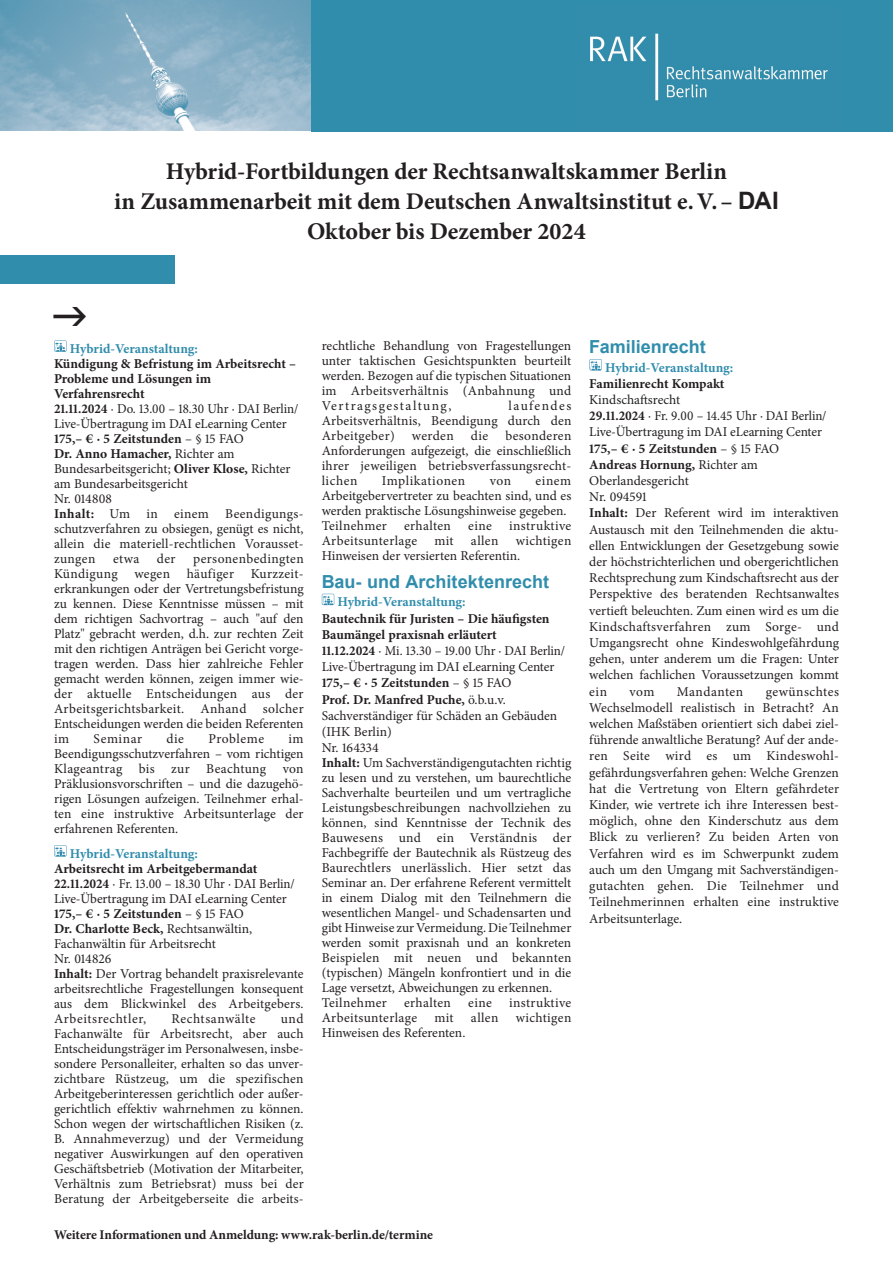
<style>
.page{position:relative;width:893px;height:1263px;background:#fff}
.page>*{position:absolute;margin:0;border:0;box-sizing:border-box;transform-origin:0 0}
.t1{font:700 24px "Minion Pro";letter-spacing:-.005em;color:#231f20}
.Titel_9_5{font:700 18px "Arial";color:#308dac}
.Datum_Ort_9_5{font:13.5px/15px "Minion Pro";letter-spacing:.005em;color:#231f20;text-align:justify}
.Datum_Ort_9_5-2{font:13.5px/15px "Minion Pro";letter-spacing:.005em;color:#231f20;scale:.96 1}
.Datum_Ort_9_5-3{font:700 13.5px/15px "Minion Pro";color:#231f20}
.Titel_9_5-2{font:700 13.5px/16.2px "Minion Pro";color:#231f20}
.Datum_Ort_9_5-4{font:13.5px "Minion Pro";letter-spacing:.025em;color:#231f20}
.Titel_9_5-3{font:700 13.5px/16.2px "Minion Pro";letter-spacing:-.005em;color:#308dac}
.Datum_Ort_9_5-5{font:13.5px "Minion Pro";letter-spacing:.03em;color:#231f20}
.Datum_Ort_9_5-6{font:13.5px "Minion Pro";letter-spacing:.04em;color:#231f20}
.Datum_Ort_9_5-7{font:13.5px "Minion Pro";letter-spacing:.035em;color:#231f20}
.t2{font:700 13.35px "Minion Pro";letter-spacing:-.01em;color:#231f20}
.s1{font-family:"Arial"}
.s2{color:#308dac}
.s3{font-weight:700}
.s4{color:#231f20}
.s5{font-weight:400;color:#231f20}
</style>
<div class="page">
<div style="left:0;top:255px;width:174px;height:28px;background:#308dac"></div>
<img style="left:0;top:0;width:312px;height:131px">
<div style="left:312px;top:0;width:581px;height:131px;background:#308dac"></div>
<img style="left:590px;top:33px;width:238px;height:68px">
<svg style="left:54px;top:340px;width:13px;height:12px"></svg>
<svg style="left:54px;top:845px;width:13px;height:11px"></svg>
<svg style="left:322px;top:594px;width:12px;height:11px"></svg>
<svg style="left:589px;top:359px;width:13px;height:11px"></svg>
<p class="t1" style="left:166px;top:154px;width:563px">Hybrid-Fortbildungen der Rechtsanwaltskammer Berlin</p>
<p class="t1" style="left:114px;top:184px;width:666px">in Zusammenarbeit mit dem Deutschen Anwaltsinstitut e.V.– <span class="s1">DAI</span></p>
<p class="t1" style="left:307px;top:214px;width:280px">Oktober bis Dezember 2024</p>
<p class="Datum_Ort_9_5-3" style="left:54px;top:341px;width:244px;text-indent:16px"><span class="s2">Hybrid-Veranstaltung:<br></span>Kündigung &amp; Befristung im Arbeitsrecht –<br>Probleme und Lösungen im<br>Verfahrensrecht</p>
<p class="Datum_Ort_9_5-2" style="left:54px;top:401px;width:256px"><span class="s3">21.11.2024</span> · Do. 13.00 – 18.30 Uhr · DAI Berlin/ Live-Übertragung im DAI eLearning Center <span class="s3">175,– € · 5 Zeitstunden</span> – § 15 FAO<br><span class="s3">Dr. Anno Hamacher,</span> Richter am Bundesarbeitsgericht; <span class="s3">Oliver Klose,</span> Richter am Bundesarbeitsgericht<br>Nr. 014808</p>
<p class="Datum_Ort_9_5" style="left:54px;top:506px;width:251px"><span class="s3">Inhalt:</span> Um in einem Beendigungs&shy;schutzverfahren zu obsiegen, genügt es nicht, allein die materiell-rechtlichen Vorausset&shy;zungen</p>
<p class="Datum_Ort_9_5" style="left:54px;top:551px;width:251px;text-indent:139px">personenbedingten Kündigung wegen häufiger Kurzzeit&shy;erkrankungen oder der Vertretungsbefristung zu kennen. Diese Kenntnisse müssen – mit dem richtigen Sachvortrag – auch "auf den Platz" gebracht werden, d.h. zur rechten Zeit mit den richtigen Anträgen bei Gericht vorge&shy;tragen werden. Dass hier zahlreiche Fehler gemacht werden können, zeigen immer wie&shy;der aktuelle Entscheidungen aus der Arbeitsgerichtsbarkeit. Anhand solcher Entscheidungen werden die beiden Referenten im</p>
<p class="Datum_Ort_9_5" style="left:113px;top:551px;width:28px">etwa</p>
<p class="Datum_Ort_9_5" style="left:157px;top:551px;width:20px">der</p>
<p class="Datum_Ort_9_5-6" style="left:94px;top:730px;width:50px">Seminar</p>
<p class="Datum_Ort_9_5" style="left:166px;top:731px;width:19px">die</p>
<p class="Datum_Ort_9_5-7" style="left:208px;top:730px;width:57px">Probleme</p>
<p class="Datum_Ort_9_5" style="left:54px;top:731px;width:251px;text-indent:234px">im Beendigungsschutzverfahren – vom richtigen Klageantrag bis zur Beachtung von Präklusionsvorschriften – und die dazugehö&shy;rigen Lösungen aufzeigen. Teilnehmer erhal&shy;ten eine instruktive Arbeitsunterlage der erfahrenen Referenten.</p>
<p class="Datum_Ort_9_5-3" style="left:54px;top:846px;width:205px;text-indent:16px"><span class="s2">Hybrid-Veranstaltung:<br></span>Arbeitsrecht im Arbeitgebermandat</p>
<p class="Datum_Ort_9_5-2" style="left:54px;top:876px;width:252px"><span class="s3">22.11.2024</span> · Fr. 13.00 – 18.30 Uhr · DAI Berlin/ Live-Übertragung im DAI eLearning Center <span class="s3">175,– € · 5 Zeitstunden</span> – § 15 FAO<br><span class="s3">Dr. Charlotte Beck,</span> Rechtsanwältin, Fachanwältin für Arbeitsrecht<br>Nr. 014826</p>
<p class="Datum_Ort_9_5" style="left:54px;top:966px;width:251px"><span class="s3">Inhalt:</span> Der Vortrag behandelt praxisrelevante arbeitsrechtliche Fragestellungen konsequent aus dem Blickwinkel des Arbeitgebers.<br>Arbeitsrechtler,</p>
<p class="Datum_Ort_9_5" style="left:54px;top:1011px;width:251px;text-indent:227px">und Fachanwälte für Arbeitsrecht, aber auch Entscheidungsträger im Personalwesen, insbe&shy;sondere Personalleiter, erhalten so das unver&shy;zichtbare Rüstzeug, um die spezifischen Arbeitgeberinteressen gerichtlich oder außer&shy;gerichtlich effektiv wahrnehmen zu können.<br>Schon wegen der wirtschaftlichen Risiken (z.<br>B. Annahmeverzug) und der Vermeidung negativer Auswirkungen auf den operativen Geschäftsbetrieb (Motivation der Mitarbeiter, Verhältnis zum Betriebsrat) muss bei der Beratung der Arbeitgeberseite die arbeits-</p>
<p class="Datum_Ort_9_5-6" style="left:171px;top:1009px;width:86px">Rechtsanwälte</p>
<p class="Datum_Ort_9_5" style="left:322px;top:338px;width:251px">rechtliche Behandlung von Fragestellungen unter taktischen Gesichtspunkten beurteilt werden. Bezogen auf die typischen Situationen im Arbeitsverhältnis (Anbahnung und Vertragsgestaltung,</p>
<p class="Datum_Ort_9_5" style="left:322px;top:398px;width:251px;text-indent:187px">laufendes Arbeitsverhältnis, Beendigung durch den Arbeitgeber)</p>
<p class="Datum_Ort_9_5" style="left:322px;top:428px;width:251px;text-indent:184px">besonderen Anforderungen aufgezeigt, die einschließlich ihrer jeweiligen betriebsverfassungsrecht&shy;lichen</p>
<p class="Datum_Ort_9_5" style="left:412px;top:428px;width:43px">werden</p>
<p class="Datum_Ort_9_5" style="left:471px;top:428px;width:19px">die</p>
<p class="Datum_Ort_9_5-6" style="left:382px;top:472px;width:85px">Implikationen</p>
<p class="Datum_Ort_9_5" style="left:490px;top:473px;width:23px">von</p>
<p class="Datum_Ort_9_5" style="left:322px;top:473px;width:251px;text-indent:214px">einem Arbeitgebervertreter zu beachten sind, und es werden praktische Lösungshinweise gegeben.</p>
<p class="Datum_Ort_9_5-5" style="left:322px;top:517px;width:67px">Teilnehmer</p>
<p class="Datum_Ort_9_5-4" style="left:404px;top:517px;width:48px">erhalten</p>
<p class="Datum_Ort_9_5" style="left:468px;top:518px;width:25px">eine</p>
<p class="Datum_Ort_9_5-4" style="left:509px;top:517px;width:64px">instruktive</p>
<p class="Datum_Ort_9_5-4" style="left:322px;top:532px;width:97px">Arbeitsunterlage</p>
<p class="Datum_Ort_9_5" style="left:434px;top:533px;width:21px">mit</p>
<p class="Datum_Ort_9_5" style="left:471px;top:533px;width:29px">allen</p>
<p class="Datum_Ort_9_5" style="left:322px;top:533px;width:251px;text-indent:194px">wichtigen<br>Hinweisen der versierten Referentin.</p>
<p class="Titel_9_5" style="left:322px;top:569px;width:229px">Bau- und Architektenrecht</p>
<p class="Titel_9_5-2" style="left:322px;top:594px;width:229px;text-indent:16px"><span class="s2">Hybrid-Veranstaltung:<br></span>Bautechnik für Juristen – Die häufigsten<br>Baumängel praxisnah erläutert</p>
<p class="Datum_Ort_9_5-2" style="left:322px;top:643px;width:255px;line-height:16.2px"><span class="s3">11.12.2024</span> · Mi. 13.30 – 19.00 Uhr · DAI Berlin/<br>Live-Übertragung im DAI eLearning Center<br><span class="s3">175,– € · 5 Zeitstunden</span> – § 15 FAO<br><span class="s3">Prof. Dr. Manfred Puche,</span> ö.b.u.v.<br>Sachverständiger für Schäden an Gebäuden (IHK Berlin)<br>Nr. 164334</p>
<p class="Datum_Ort_9_5" style="left:322px;top:755px;width:251px"><span class="s3">Inhalt:</span> Um Sachverständigengutachten richtig zu lesen und zu verstehen, um baurechtliche Sachverhalte beurteilen und um vertragliche Leistungsbeschreibungen nachvollziehen zu können, sind Kenntnisse der Technik des Bauwesens und ein Verständnis der Fachbegriffe der Bautechnik als Rüstzeug des Baurechtlers unerlässlich. Hier setzt das Seminar an. Der erfahrene Referent vermittelt in einem Dialog mit den Teilnehmern die wesentlichen Mangel- und Schadensarten und gibt Hinweise zur Vermeidung. Die Teilnehmer werden somit praxisnah und an konkreten Beispielen mit neuen und bekannten (typischen) Mängeln konfrontiert und in die Lage versetzt, Abweichungen zu erkennen.</p>
<p class="Datum_Ort_9_5-5" style="left:322px;top:994px;width:67px">Teilnehmer</p>
<p class="Datum_Ort_9_5-4" style="left:404px;top:994px;width:48px">erhalten</p>
<p class="Datum_Ort_9_5" style="left:468px;top:995px;width:25px">eine</p>
<p class="Datum_Ort_9_5-4" style="left:509px;top:994px;width:64px">instruktive</p>
<p class="Datum_Ort_9_5-4" style="left:322px;top:1009px;width:97px">Arbeitsunterlage</p>
<p class="Datum_Ort_9_5" style="left:434px;top:1010px;width:21px">mit</p>
<p class="Datum_Ort_9_5" style="left:471px;top:1010px;width:29px">allen</p>
<p class="Datum_Ort_9_5-5" style="left:516px;top:1009px;width:57px">wichtigen</p>
<p class="Datum_Ort_9_5" style="left:322px;top:1025px;width:145px">Hinweisen des Referenten.</p>
<p class="t2" style="left:54px;top:1225px;width:381px">Weitere Informationen und Anmeldung: www.rak-berlin.de/termine</p>
<p class="Titel_9_5" style="left:589px;top:334px;width:118px">Familienrecht</p>
<p class="Titel_9_5-3" style="left:589px;top:359px;width:145px;text-indent:16px">Hybrid-Veranstaltung:<br><span class="s4">Familienrecht Kompakt<br></span><span class="s5">Kindschaftsrecht</span></p>
<p class="Datum_Ort_9_5-2" style="left:589px;top:408px;width:249px;line-height:16.2px"><span class="s3">29.11.2024</span> · Fr. 9.00 – 14.45 Uhr · DAI Berlin/<br>Live-Übertragung im DAI eLearning Center<br><span class="s3">175,– € · 5 Zeitstunden</span> – § 15 FAO<br><span class="s3">Andreas Hornung,</span> Richter am<br>Oberlandesgericht<br>Nr. 094591</p>
<p class="Datum_Ort_9_5" style="left:589px;top:505px;width:251px;line-height:16.2px"><span class="s3">Inhalt:</span> Der Referent wird im interaktiven Austausch mit den Teilnehmenden die aktu&shy;ellen Entwicklungen der Gesetzgebung sowie der höchstrichterlichen und obergerichtlichen Rechtsprechung zum Kindschaftsrecht aus der Perspektive des beratenden Rechtsanwaltes vertieft beleuchten. Zum einen wird es um die Kindschaftsverfahren zum Sorge- und Umgangsrecht ohne Kindeswohlgefährdung gehen, unter anderem um die Fragen: Unter welchen fachlichen Voraussetzungen kommt ein</p>
<p class="Datum_Ort_9_5" style="left:589px;top:683px;width:251px;line-height:16.2px;text-indent:176px">gewünschtes Wechselmodell realistisch in Betracht? An welchen Maßstäben orientiert sich dabei ziel&shy;führende anwaltliche Beratung? Auf der ande&shy;ren Seite wird es um Kindeswohl&shy;gefährdungsverfahren gehen: Welche Grenzen hat die Vertretung von Eltern gefährdeter Kinder, wie vertrete ich ihre Interessen best&shy;möglich, ohne den Kinderschutz aus dem Blick zu verlieren? Zu beiden Arten von Verfahren wird es im Schwerpunkt zudem auch um den Umgang mit Sachverständigen&shy;gutachten gehen. Die Teilnehmer und Teilnehmerinnen erhalten eine instruktive Arbeitsunterlage.</p>
<p class="Datum_Ort_9_5" style="left:629px;top:684px;width:26px">vom</p>
<p class="Datum_Ort_9_5-5" style="left:677px;top:682px;width:68px">Mandanten</p>
</div>
